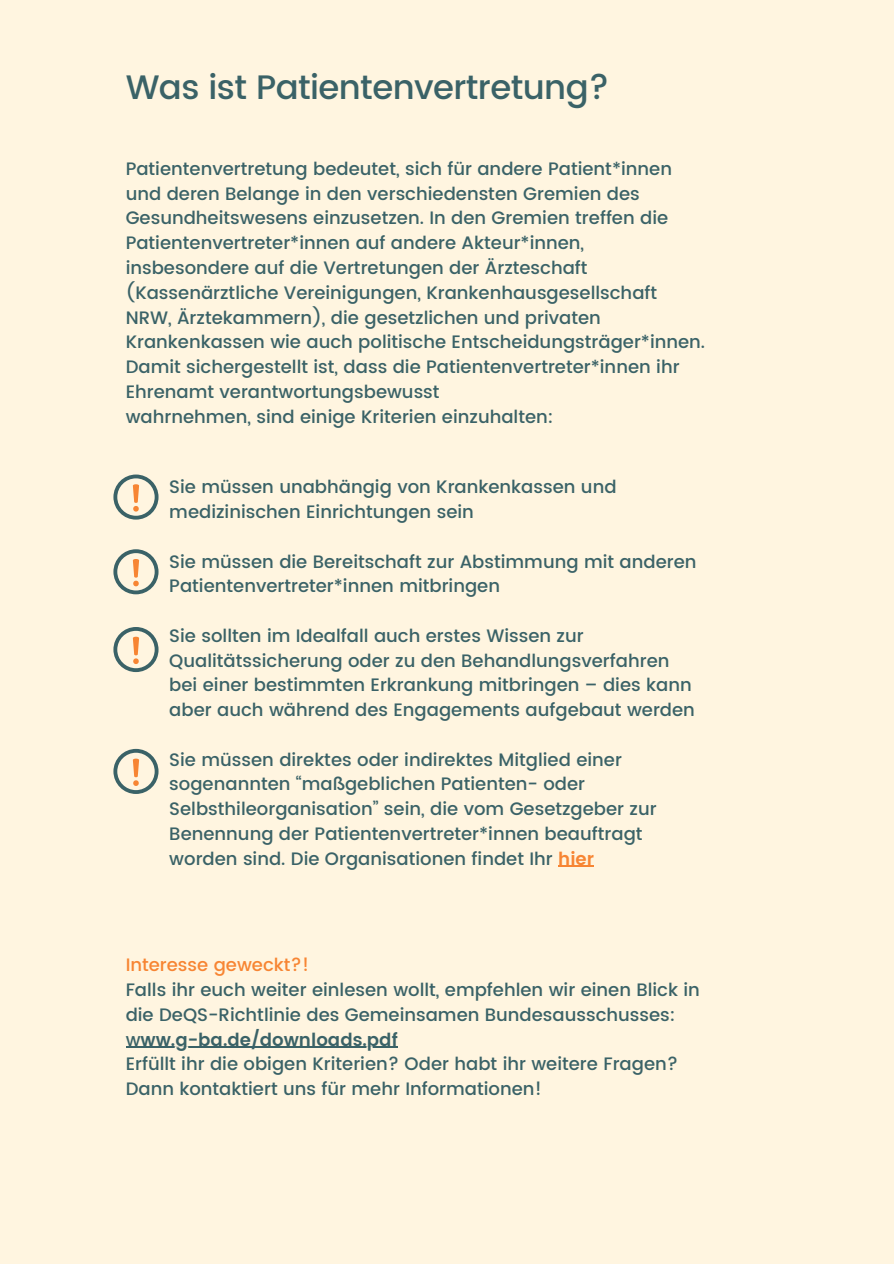
<style>
.page{position:relative;width:894px;height:1264px;background:#fff}
.page>*{position:absolute;margin:0;border:0;box-sizing:border-box;transform-origin:0 0}
.t1{font:500 33.9px "Poppins";letter-spacing:-.015em;color:#3a6267}
.t2{font:500 18px/24.8px "Poppins";color:#3a6267}
.t3{font:600 18px "Poppins";color:#3a6267}
.t4{font:500 18px "Poppins";color:#f78533}
.s1{font-weight:600;color:#f78533}
.s2{font-weight:500}
</style>
<div class="page">
<div style="left:0;top:0;width:893px;height:1263px;background:#fff5e0"></div>
<hr style="left:558px;top:865px;width:36px;height:2px;background:#f78533">
<svg style="left:113px;top:474px;width:45px;height:45px"></svg>
<svg style="left:126px;top:1046px;width:14px;height:1px"></svg>
<hr style="left:140px;top:1046px;width:257px;height:1px;background:#3a6267">
<svg style="left:113px;top:549px;width:45px;height:45px"></svg>
<svg style="left:113px;top:627px;width:45px;height:45px"></svg>
<svg style="left:113px;top:749px;width:45px;height:45px"></svg>
<p class="t1" style="left:126px;top:67px;width:485px">Was ist Patientenvertretung?</p>
<p class="t2" style="left:126px;top:156px;width:547px">Patientenvertretung bedeutet, sich für andere Patient*innen und deren Belange in den verschiedensten Gremien des<br>Gesundheitswesens einzusetzen. In den Gremien treffen die</p>
<p class="t2" style="left:126px;top:231px;width:581px">Patientenvertreter*innen auf andere Akteur*innen, insbesondere auf die Vertretungen der Ärzteschaft (Kassenärztliche Vereinigungen, Krankenhausgesellschaft NRW, Ärztekammern), die gesetzlichen und privaten Krankenkassen wie auch politische Entscheidungsträger*innen.</p>
<p class="t2" style="left:126px;top:354px;width:555px">Damit sichergestellt ist, dass die Patientenvertreter*innen ihr<br>Ehrenamt verantwortungsbewusst</p>
<p class="t2" style="left:126px;top:404px;width:429px">wahrnehmen, sind einige Kriterien einzuhalten:</p>
<h1 class="t2" style="left:169px;top:474px;width:448px">Sie müssen unabhängig von Krankenkassen und medizinischen Einrichtungen sein</h1>
<p class="t2" style="left:169px;top:549px;width:528px">Sie müssen die Bereitschaft zur Abstimmung mit anderen<br>Patientenvertreter*innen mitbringen</p>
<p class="t2" style="left:169px;top:623px;width:527px">Sie sollten im Idealfall auch erstes Wissen zur Qualitätssicherung oder zu den Behandlungsverfahren bei einer bestimmten Erkrankung mitbringen – dies kann aber auch während des Engagements aufgebaut werden</p>
<p class="t2" style="left:169px;top:747px;width:488px">Sie müssen direktes oder indirektes Mitglied einer sogenannten “maßgeblichen Patienten- oder Selbsthileorganisation” sein, die vom Gesetzgeber zur Benennung der Patientenvertreter*innen beauftragt worden sind. Die Organisationen findet Ihr <span class="s1">hier</span></p>
<p class="t4" style="left:126px;top:954px;width:185px">Interesse geweckt?!</p>
<p class="t2" style="left:126px;top:977px;width:575px">Falls ihr euch weiter einlesen wollt, empfehlen wir einen Blick in die DeQS-Richtlinie des Gemeinsamen Bundesausschusses:</p>
<p class="t3" style="left:126px;top:1028px;width:273px"><span class="s2">w</span>ww.g-ba.de/downloads.pdf</p>
<p class="t2" style="left:126px;top:1051px;width:554px">Erfüllt ihr die obigen Kriterien? Oder habt ihr weitere Fragen?</p>
<p class="t2" style="left:126px;top:1076px;width:418px">Dann kontaktiert uns für mehr Informationen!</p>
</div>
